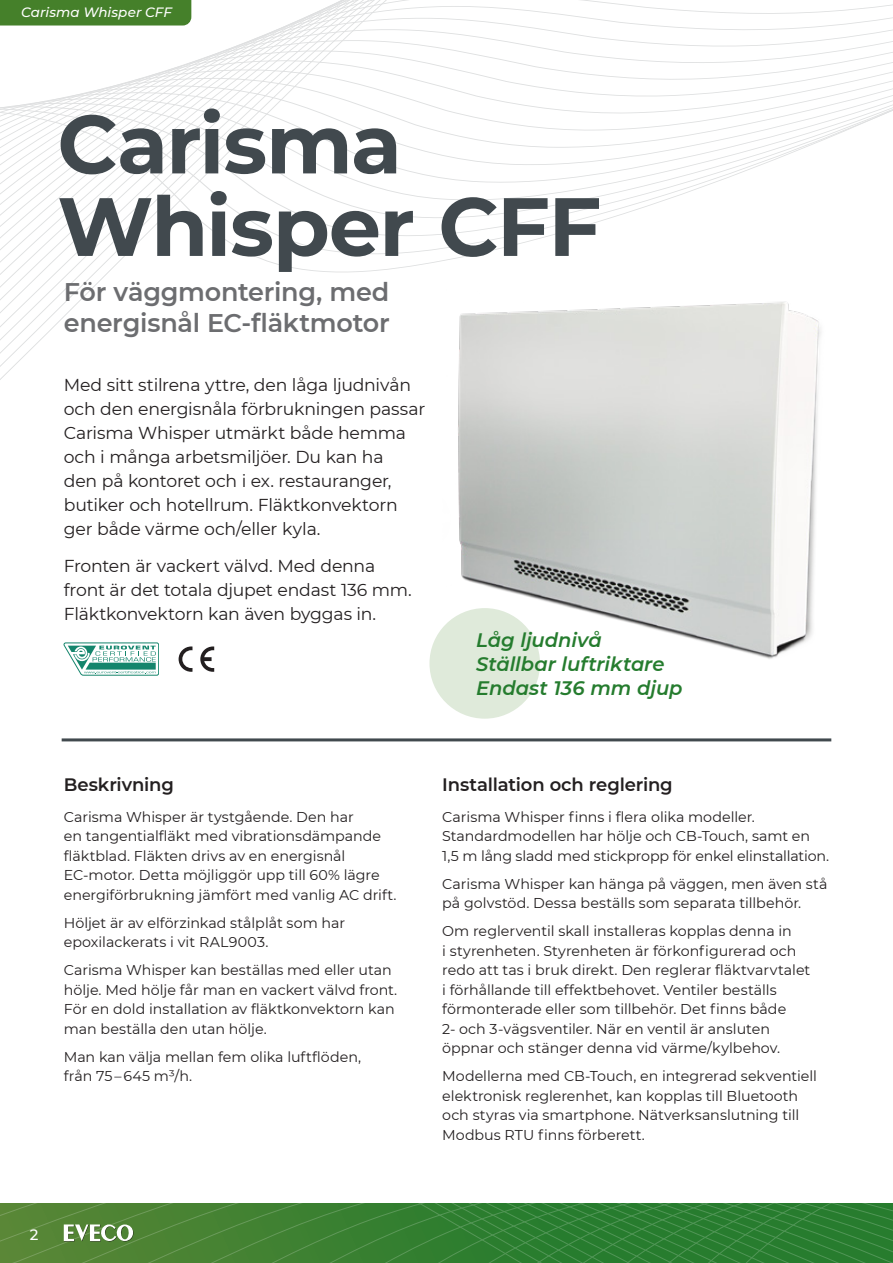
<style>
.page{position:relative;width:893px;height:1263px;background:#fff}
.page>*{position:absolute;margin:0;border:0;box-sizing:border-box;transform-origin:0 0}
.Huvudrubrik_55_pt{font:700 82.5px/82.5px "Montserrat";letter-spacing:-.015em;color:#41494e}
.Underrubrik_Monts__1{font:600 25.5px/30.6px "Montserrat";letter-spacing:-.01em;color:#6c6d70}
.Fördelar_grönt{font:italic 600 19.5px "Montserrat";letter-spacing:-.005em;color:#257c2e}
.Underrubrik_Montserr{font:600 18px "Montserrat";letter-spacing:-.01em;color:#231f20}
.Ingress_Montserrat{font:17.25px/24px "Montserrat";letter-spacing:-.01em;color:#231f20}
.t1{font:500 15px "Montserrat";color:#fff}
.Montserrat_bröd___2{font:14.25px/19.5px "Montserrat";color:#231f20}
.t2{font:italic 500 13.5px "Montserrat";color:#fff}
</style>
<div class="page">
<svg style="left:0;top:1203px;width:893px;height:60px;background:#398134"></svg>
<svg style="left:0;top:0;width:842px;height:380px"></svg>
<svg style="left:801px;top:0;width:92px;height:132px"></svg>
<div style="left:0;top:0;width:191px;height:26px;background:#45802a"></div>
<svg style="left:64px;top:1224px;width:70px;height:17px"></svg>
<img style="left:442px;top:289px;width:400px;height:370px">
<hr style="left:62px;top:738px;width:769px;height:3px;background:#41494e">
<div style="left:429px;top:608px;width:111px;height:111px;background:#dfeada;border-radius:50%"></div>
<svg style="left:64px;top:643px;width:95px;height:32px"></svg>
<svg style="left:179px;top:646px;width:13px;height:26px"></svg>
<svg style="left:200px;top:646px;width:14px;height:26px"></svg>
<p class="t2" style="left:21px;top:3px;width:152px">Carisma Whisper CFF</p>
<p class="Huvudrubrik_55_pt" style="left:57px;top:99px;width:545px">Carisma<br>Whisper CFF</p>
<p class="Underrubrik_Monts__1" style="left:64px;top:276px;width:328px">För väggmontering, med energisnål EC-fläktmotor</p>
<p class="Ingress_Montserrat" style="left:64px;top:372px;width:363px">Med sitt stilrena yttre, den låga ljudnivån och den energisnåla förbrukningen passar Carisma Whisper utmärkt både hemma och i många arbetsmiljöer. Du kan ha<br>den på kontoret och i ex. restauranger, butiker och hotellrum. Fläktkonvektorn ger både värme och/eller kyla.</p>
<p class="Ingress_Montserrat" style="left:64px;top:553px;width:350px">Fronten är vackert välvd. Med denna front är det totala djupet endast 136 mm.<br>Fläktkonvektorn kan även byggas in.</p>
<p class="Fördelar_grönt" style="left:476px;top:626px;width:127px">Låg ljudnivå</p>
<p class="Fördelar_grönt" style="left:476px;top:650px;width:190px">Ställbar luftriktare</p>
<p class="Fördelar_grönt" style="left:476px;top:674px;width:208px">Endast 136 mm djup</p>
<p class="Underrubrik_Montserr" style="left:64px;top:772px;width:112px">Beskrivning</p>
<p class="Montserrat_bröd___2" style="left:64px;top:806px;width:334px">Carisma Whisper är tystgående. Den har<br>en tangentialfläkt med vibrationsdämpande fläktblad. Fläkten drivs av en energisnål EC-motor. Detta möjliggör upp till 60% lägre energiförbrukning jämfört med vanlig AC drift.</p>
<p class="Montserrat_bröd___2" style="left:64px;top:912px;width:283px">Höljet är av elförzinkad stålplåt som har epoxilackerats i vit RAL9003.</p>
<p class="Montserrat_bröd___2" style="left:64px;top:960px;width:335px">Carisma Whisper kan beställas med eller utan hölje. Med hölje får man en vackert välvd front.<br>För en dold installation av fläktkonvektorn kan man beställa den utan hölje.</p>
<p class="Montserrat_bröd___2" style="left:64px;top:1046px;width:299px">Man kan välja mellan fem olika luftflöden, från 75 – 645 m³/h.</p>
<p class="Underrubrik_Montserr" style="left:442px;top:772px;width:232px">Installation och reglering</p>
<p class="Montserrat_bröd___2" style="left:442px;top:806px;width:388px">Carisma Whisper finns i flera olika modeller.<br>Standardmodellen har hölje och CB-Touch, samt en<br>1,5 m lång sladd med stickpropp för enkel elinstallation.</p>
<p class="Montserrat_bröd___2" style="left:442px;top:873px;width:387px">Carisma Whisper kan hänga på väggen, men även stå på golvstöd. Dessa beställs som separata tillbehör.</p>
<p class="Montserrat_bröd___2" style="left:442px;top:921px;width:370px">Om reglerventil skall installeras kopplas denna in<br>i styrenheten. Styrenheten är förkonfigurerad och redo att tas i bruk direkt. Den reglerar fläktvarvtalet i förhållande till effektbehovet. Ventiler beställs förmonterade eller som tillbehör. Det finns både<br>2- och 3-vägsventiler. När en ventil är ansluten öppnar och stänger denna vid värme/kylbehov.</p>
<p class="Montserrat_bröd___2" style="left:442px;top:1066px;width:376px">Modellerna med CB-Touch, en integrerad sekventiell elektronisk reglerenhet, kan kopplas till Bluetooth och styras via smartphone. Nätverksanslutning till Modbus RTU finns förberett.</p>
<p class="t1" style="left:30px;top:1224px;width:10px">2</p>
</div>
